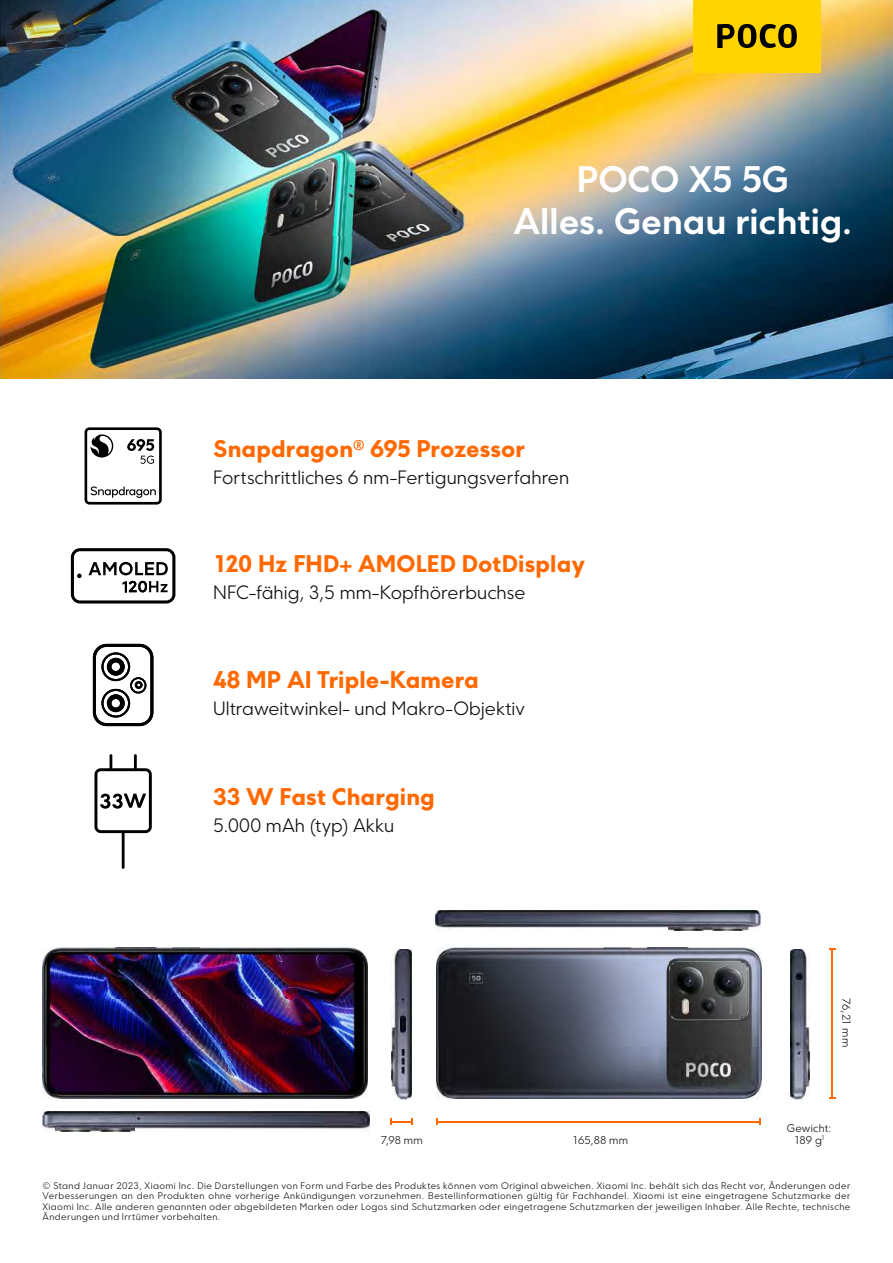
<style>
.page{position:relative;width:893px;height:1263px;background:#fff}
.page>*{position:absolute;margin:0;border:0;box-sizing:border-box;transform-origin:0 0}
.t1{font:700 34.5px/41.4px "POCO Tech cool Semi";color:#fff;text-align:center}
.t2{font:22.5px "POCO Tech cool Bold";letter-spacing:.005em;color:#ff6900}
.t3{font:18px "POCO Tech cool Light";color:#0e0e0d}
.t4{font:10.5px/12px "POCO Tech cool Light";letter-spacing:.01em;color:#0e0e0d;text-align:center}
.t5{font:9px/10.5px "POCO Tech cool Light";letter-spacing:.05em;color:#0e0e0d;text-align:justify}
</style>
<div class="page">
<svg style="left:93px;top:644px;width:60px;height:82px"></svg>
<img style="left:0;top:0;width:893px;height:378px">
<div style="left:693px;top:0;width:128px;height:72px;background:#ffd400"></div>
<svg style="left:717px;top:24px;width:80px;height:24px"></svg>
<svg style="left:85px;top:427px;width:77px;height:78px"></svg>
<img style="left:436px;top:948px;width:325px;height:150px">
<img style="left:43px;top:948px;width:325px;height:150px">
<img style="left:392px;top:949px;width:19px;height:151px">
<img style="left:43px;top:1112px;width:327px;height:19px">
<img style="left:436px;top:911px;width:324px;height:19px">
<img style="left:790px;top:949px;width:20px;height:151px">
<hr style="left:437px;top:1121px;width:323px;height:1px;background:#ff6900">
<svg style="left:436px;top:1118px;width:2px;height:7px"></svg>
<svg style="left:390px;top:1118px;width:22px;height:7px"></svg>
<hr style="left:831px;top:949px;width:2px;height:149px;background:#ff6900">
<svg style="left:71px;top:548px;width:104px;height:55px"></svg>
<hr style="left:122px;top:831px;width:3px;height:38px;background:#000">
<svg style="left:94px;top:754px;width:58px;height:79px"></svg>
<h1 class="t1" style="left:513px;top:163px;width:340px">POCO X5 5G<br>Alles. Genau richtig.</h1>
<h2 class="t2" style="left:213px;top:440px;width:313px">Snapdragon® 695 Prozessor</h2>
<h3 class="t3" style="left:213px;top:468px;width:358px">Fortschrittliches 6 nm-Fertigungsverfahren</h3>
<h2 class="t2" style="left:213px;top:555px;width:373px">120 Hz FHD+ AMOLED DotDisplay</h2>
<h3 class="t3" style="left:213px;top:582px;width:314px">NFC-fähig, 3,5 mm-Kopfhörerbuchse</h3>
<h2 class="t2" style="left:213px;top:671px;width:267px">48 MP Al Triple-Kamera</h2>
<h3 class="t3" style="left:213px;top:699px;width:313px">Ultraweitwinkel- und Makro-Objektiv</h3>
<h2 class="t2" style="left:213px;top:788px;width:223px">33 W Fast Charging</h2>
<h3 class="t3" style="left:213px;top:815px;width:183px">5.000 mAh (typ) Akku</h3>
<p class="t4" style="left:852px;top:998px;width:50px;rotate:90deg">76,21 mm</p>
<p class="t4" style="left:381px;top:1134px;width:43px">7,98 mm</p>
<p class="t4" style="left:787px;top:1122px;width:46px">Gewicht:<br>189 g<sup>1</sup></p>
<p class="t4" style="left:572px;top:1134px;width:57px">165,88 mm</p>
<p class="t5" style="left:43px;top:1181px;width:809px">© Stand Januar 2023, Xiaomi Inc. Die Darstellungen von Form und Farbe des Produktes können vom Original abweichen. Xiaomi Inc. behält sich das Recht vor, Änderungen oder Verbesserungen an den Produkten ohne vorherige Ankündigungen vorzunehmen. Bestellinformationen gültig für Fachhandel. Xiaomi ist eine eingetragene Schutzmarke der Xiaomi Inc. Alle anderen genannten oder abgebildeten Marken oder Logos sind Schutzmarken oder eingetragene Schutzmarken der jeweiligen Inhaber. Alle Rechte, technische Änderungen und Irrtümer vorbehalten.</p>
</div>
